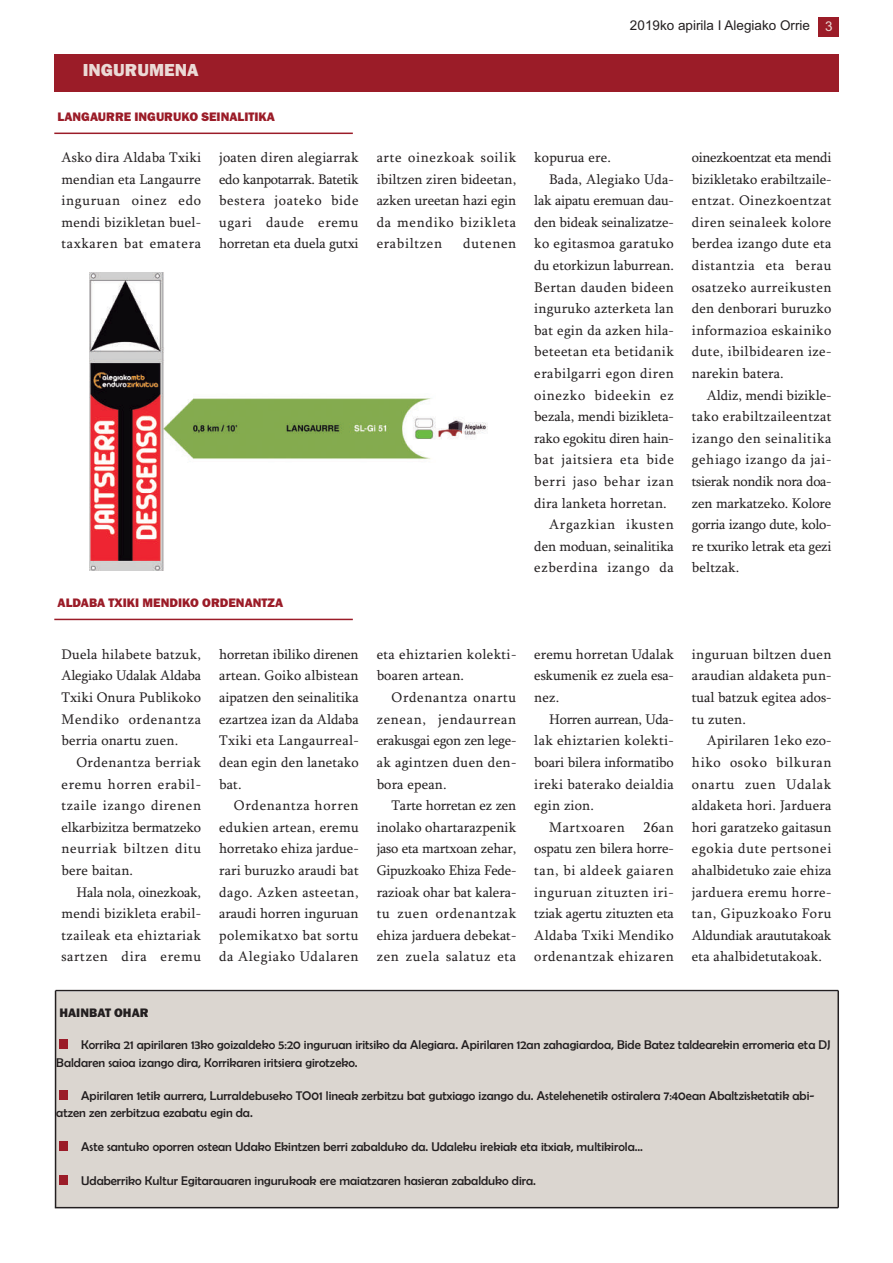
<style>
.page{position:relative;width:893px;height:1263px;background:#fff}
.page>*{position:absolute;margin:0;border:0;box-sizing:border-box;transform-origin:0 0}
.t1{font:800 18px "Franklin Gothic";color:#ebdad6}
.t2{font:14.25px/21.6px "Sylfaen";letter-spacing:.015em;color:#231f20;text-align:justify}
.t3{font:14.25px "Sylfaen";letter-spacing:.045em;color:#231f20}
.t4{font:14.25px "Sylfaen";letter-spacing:-.01em;color:#231f20}
.t5{font:14.25px "Sylfaen";letter-spacing:-.02em;color:#231f20}
.t6{font:14.25px "Sylfaen";letter-spacing:.035em;color:#231f20}
.t7{font:14.25px "Sylfaen";letter-spacing:-.005em;color:#231f20}
.t8{font:14.25px "Sylfaen";letter-spacing:-.015em;color:#231f20}
.t9{font:13.5px "Arial";color:#231f20}
.t10{font:12.75px/17.9px "Berlin Sans FB";color:#231f20}
.t11{font:800 12.75px "Franklin Gothic";color:#9b1c28}
.t12{font:800 12.75px "Franklin Gothic";color:#231f20}
.s1{color:#ebdad6}
</style>
<div class="page">
<div style="left:819px;top:17px;width:20px;height:19px;background:#9b1c28"></div>
<div style="left:56px;top:991px;width:782px;height:216px;background:#dbd6d0"></div>
<div style="left:60px;top:1174px;width:8px;height:10px;background:#9b1c28"></div>
<div style="left:60px;top:1141px;width:8px;height:10px;background:#9b1c28"></div>
<div style="left:60px;top:1090px;width:8px;height:10px;background:#9b1c28"></div>
<div style="left:60px;top:1039px;width:8px;height:10px;background:#9b1c28"></div>
<hr style="left:56px;top:990px;width:782px;height:1px;background:#231f20">
<hr style="left:837px;top:990px;width:2px;height:217px;background:#231f20">
<hr style="left:55px;top:1207px;width:783px;height:1px;background:#231f20">
<hr style="left:55px;top:990px;width:1px;height:217px;background:#231f20">
<hr style="left:54px;top:619px;width:299px;height:1px;background:#9b1c28">
<div style="left:54px;top:54px;width:785px;height:37px;background:#9b1c28"></div>
<hr style="left:54px;top:133px;width:299px;height:1px;background:#9b1c28">
<img style="left:90px;top:273px;width:397px;height:298px">
<p class="t1" style="left:83px;top:59px;width:117px">INGURUMENA</p>
<p class="t11" style="left:58px;top:109px;width:219px">LANGAURRE INGURUKO SEINALITIKA</p>
<p class="t2" style="left:61px;top:146px;width:141px">Asko dira Aldaba Txiki mendian eta Langaurre inguruan oinez edo mendi bizikletan buel&shy;taxkaren bat ematera</p>
<p class="t2" style="left:219px;top:146px;width:141px">joaten diren alegiarrak edo kanpotarrak. Batetik bestera joateko bide ugari daude eremu horretan eta duela gutxi</p>
<p class="t2" style="left:377px;top:146px;width:141px">arte oinezkoak soilik ibiltzen ziren bideetan, azken ureetan hazi egin da mendiko bizikleta erabiltzen</p>
<p class="t3" style="left:463px;top:235px;width:54px">dutenen</p>
<p class="t11" style="left:58px;top:595px;width:227px">ALDABA TXIKI MENDIKO ORDENANTZA</p>
<p class="t2" style="left:61px;top:643px;width:141px">Duela hilabete batzuk, Alegiako Udalak Aldaba Txiki Onura Publikoko Mendiko ordenantza berria onartu zuen.</p>
<p class="t2" style="left:61px;top:751px;width:141px;text-indent:15px">Ordenantza berriak eremu horren erabil&shy;tzaile izango direnen elkarbizitza bermatzeko neurriak biltzen ditu bere baitan.</p>
<p class="t2" style="left:61px;top:881px;width:141px;text-indent:15px">Hala nola, oinezkoak, mendi bizikleta erabil&shy;tzaileak eta ehiztariak sartzen dira eremu</p>
<p class="t2" style="left:219px;top:643px;width:141px">horretan ibiliko direnen artean. Goiko albistean aipatzen den seinalitika ezartzea izan da Aldaba Txiki eta Langaurreal&shy;dean egin den lanetako bat.</p>
<p class="t2" style="left:219px;top:794px;width:141px;text-indent:15px">Ordenantza horren edukien artean, eremu horretako ehiza jardue&shy;rari buruzko araudi bat dago. Azken asteetan, araudi horren inguruan polemikatxo bat sortu da Alegiako Udalaren</p>
<p class="t2" style="left:377px;top:643px;width:141px">eta ehiztarien kolekti&shy;boaren artean.</p>
<p class="t2" style="left:377px;top:686px;width:141px;text-indent:15px">Ordenantza onartu zenean, jendaurrean erakusgai egon zen lege&shy;ak agintzen duen den&shy;bora epean.</p>
<p class="t2" style="left:377px;top:794px;width:141px;text-indent:15px">Tarte horretan ez zen inolako ohartarazpenik jaso eta martxoan zehar, Gipuzkoako Ehiza Fede&shy;razioak ohar bat kalera&shy;tu zuen ordenantzak ehiza jarduera debekat&shy;zen zuela salatuz eta</p>
<p class="t9" style="left:630px;top:18px;width:204px">2019ko apirila I Alegiako Orrie <span class="s1">3</span></p>
<p class="t2" style="left:534px;top:146px;width:78px">kopurua ere.</p>
<p class="t2" style="left:549px;top:168px;width:126px">Bada, Alegiako Uda-</p>
<p class="t8" style="left:534px;top:192px;width:141px">lak aipatu eremuan dau-</p>
<p class="t4" style="left:534px;top:214px;width:141px">den bideak seinalizatze-</p>
<p class="t2" style="left:534px;top:233px;width:141px">ko egitasmoa garatuko</p>
<p class="t7" style="left:534px;top:257px;width:141px">du etorkizun laburrean.</p>
<p class="t6" style="left:534px;top:278px;width:141px">Bertan dauden bideen</p>
<p class="t2" style="left:534px;top:297px;width:141px">inguruko azterketa lan</p>
<p class="t2" style="left:534px;top:319px;width:141px">bat egin da azken hila-</p>
<p class="t2" style="left:534px;top:341px;width:141px">beteetan eta betidanik</p>
<p class="t6" style="left:534px;top:365px;width:141px">erabilgarri egon diren</p>
<p class="t3" style="left:534px;top:386px;width:141px">oinezko bideekin ez</p>
<p class="t4" style="left:534px;top:408px;width:141px">bezala, mendi bizikleta-</p>
<p class="t5" style="left:534px;top:430px;width:141px">rako egokitu diren hain-</p>
<p class="t3" style="left:534px;top:451px;width:141px">bat jaitsiera eta bide</p>
<p class="t3" style="left:534px;top:473px;width:141px">berri jaso behar izan</p>
<p class="t2" style="left:534px;top:492px;width:134px">dira lanketa horretan.</p>
<p class="t3" style="left:549px;top:516px;width:126px">Argazkian ikusten</p>
<p class="t4" style="left:534px;top:538px;width:141px">den moduan, seinalitika</p>
<p class="t3" style="left:534px;top:559px;width:141px">ezberdina izango da</p>
<p class="t2" style="left:692px;top:146px;width:141px">oinezkoentzat eta mendi bizikletako erabiltzaile&shy;entzat. Oinezkoentzat diren seinaleek kolore berdea izango dute eta distantzia eta berau osatzeko aurreikusten den denborari buruzko informazioa eskainiko dute, ibilbidearen ize&shy;narekin batera.</p>
<p class="t2" style="left:692px;top:384px;width:141px;text-indent:15px">Aldiz, mendi bizikle&shy;tako erabiltzaileentzat izango den seinalitika gehiago izango da jai&shy;tsierak nondik nora doa&shy;zen markatzeko. Kolore gorria izango dute, kolo&shy;re txuriko letrak eta gezi beltzak.</p>
<p class="t2" style="left:534px;top:643px;width:141px">eremu horretan Udalak eskumenik ez zuela esa&shy;nez.</p>
<p class="t5" style="left:549px;top:710px;width:126px">Horren aurrean, Uda-</p>
<p class="t2" style="left:534px;top:729px;width:141px">lak ehiztarien kolekti-</p>
<p class="t4" style="left:534px;top:754px;width:141px">boari bilera informatibo</p>
<p class="t2" style="left:534px;top:773px;width:141px">ireki baterako deialdia</p>
<p class="t2" style="left:534px;top:794px;width:61px">egin zion.</p>
<p class="t3" style="left:549px;top:818px;width:77px">Martxoaren</p>
<p class="t2" style="left:534px;top:816px;width:141px;text-indent:109px">26an ospatu zen bilera horre&shy;tan, bi aldeek gaiaren inguruan zituzten iri&shy;tziak agertu zituzten eta Aldaba Txiki Mendiko ordenantzak ehizaren</p>
<p class="t2" style="left:692px;top:643px;width:141px">inguruan biltzen duen araudian aldaketa pun&shy;tual batzuk egitea ados&shy;tu zuten.</p>
<p class="t2" style="left:692px;top:729px;width:141px;text-indent:15px">Apirilaren 1eko ezo&shy;hiko osoko bilkuran onartu zuen Udalak aldaketa hori. Jarduera hori garatzeko gaitasun egokia dute pertsonei ahalbidetuko zaie ehiza jarduera eremu horre&shy;tan, Gipuzkoako Foru Aldundiak araututakoak eta ahalbidetutakoak.</p>
<p class="t12" style="left:60px;top:1005px;width:91px">HAINBAT OHAR</p>
<p class="t10" style="left:56px;top:1035px;width:776px;text-indent:25px">Korrika 21 apirilaren 13ko goizaldeko 5:20 inguruan iritsiko da Alegiara. Apirilaren 12an zahagiardoa, Bide Batez taldearekin erromeria eta DJ<br>Baldaren saioa izango dira, Korrikaren iritsiera girotzeko.</p>
<p class="t10" style="left:56px;top:1087px;width:760px;line-height:16.8px;text-indent:25px">Apirilaren 1etik aurrera, Lurraldebuseko TO01 lineak zerbitzu bat gutxiago izango du. Astelehenetik ostiralera 7:40ean Abaltzisketatik abi&shy;atzen zen zerbitzua ezabatu egin da.</p>
<p class="t10" style="left:81px;top:1137px;width:563px">Aste santuko oporren ostean Udako Ekintzen berri zabalduko da. Udaleku irekiak eta itxiak, multikirola...</p>
<p class="t10" style="left:81px;top:1171px;width:456px">Udaberriko Kultur Egitarauaren ingurukoak ere maiatzaren hasieran zabalduko dira.</p>
</div>
